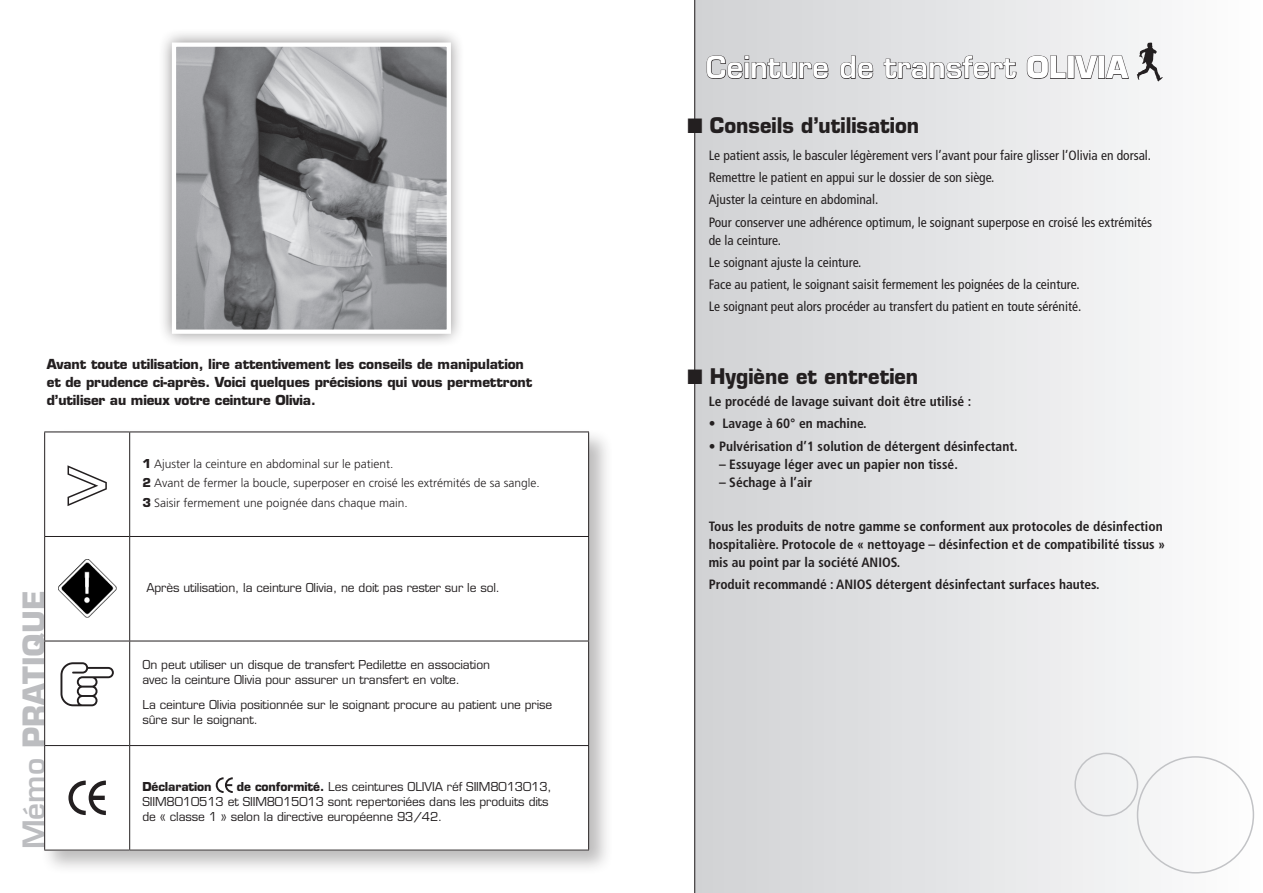
<style>
.page{position:relative;width:1263px;height:893px;background:#fff}
.page>*{position:absolute;margin:0;border:0;box-sizing:border-box;transform-origin:0 0}
.t1{font:75px "Eurostile";color:#fff}
._3_Titre{font:600 29.55px "Eurostile";color:#fff}
.t2{font:700 29.55px "Eurostile";color:#bcbdc0}
._3_Titre_1{font:700 21px "Eurostile";color:#231f20;scale:.95 1}
._3_Titre2{font:700 21px "Eurostile";color:#231f20;scale:.95 1}
._3_TC{font:condensed 13.5px/18px "Frutiger";color:#231f20}
._3_TC_Gras{font:700 condensed 13.5px/18px "Frutiger";color:#231f20}
._2_Intro{font:700 13.5px/18px "Eurostile";letter-spacing:-.01em;color:#231f20}
._2_Ref_Astuce{font:12px/15px "Eurostile";letter-spacing:-.01em;color:#231f20}
._2_Mode_d_emploi{font:300 12px "Frutiger";color:#231f20}
._2__CE{font:12px/15px "Eurostile";letter-spacing:-.01em;color:#231f20}
._2_Attention{font:12px "Eurostile";letter-spacing:-.01em;color:#231f20}
._2__CE-2{font:700 12px "Eurostile";letter-spacing:-.01em;color:#231f20}
.s1{font-weight:600}
.s2{font-family:"Eurostile";font-weight:700}
.s3{font-weight:700}
</style>
<div class="page">
<div style="left:694px;top:0;width:569px;height:893px;background:linear-gradient(to right,#d0d1d4,#fdfdfe)"></div>
<hr style="left:694px;top:0;width:1px;height:893px;background:#231f20">
<div style="left:1137px;top:756px;width:117px;height:117px;border:2px solid #c2c3c6;border-radius:50%"></div>
<div style="left:1074px;top:753px;width:64px;height:63px;border:2px solid #c2c3c6;border-radius:50%"></div>
<div style="left:157px;top:28px;width:307px;height:319px;background:#231f20;opacity:.5"></div>
<img style="left:177px;top:48px;width:269px;height:281px">
<div style="left:172px;top:43px;width:279px;height:291px;border:4px solid #fff"></div>
<div style="left:40px;top:427px;width:573px;height:447px;background:#231f20;opacity:.3"></div>
<svg style="left:45px;top:433px;width:543px;height:417px"></svg>
<hr style="left:44px;top:432px;width:86px;height:1px;background:#231f20">
<hr style="left:44px;top:432px;width:1px;height:104px;background:#231f20">
<hr style="left:130px;top:432px;width:459px;height:1px;background:#231f20">
<hr style="left:129px;top:432px;width:1px;height:104px;background:#231f20">
<hr style="left:588px;top:432px;width:1px;height:104px;background:#231f20">
<hr style="left:44px;top:536px;width:86px;height:1px;background:#231f20">
<hr style="left:44px;top:537px;width:1px;height:104px;background:#231f20">
<hr style="left:130px;top:536px;width:459px;height:1px;background:#231f20">
<hr style="left:129px;top:537px;width:1px;height:104px;background:#231f20">
<hr style="left:588px;top:537px;width:1px;height:104px;background:#231f20">
<hr style="left:44px;top:641px;width:86px;height:1px;background:#231f20">
<hr style="left:44px;top:641px;width:1px;height:104px;background:#231f20">
<hr style="left:130px;top:641px;width:459px;height:1px;background:#231f20">
<hr style="left:129px;top:641px;width:1px;height:104px;background:#231f20">
<hr style="left:588px;top:641px;width:1px;height:104px;background:#231f20">
<hr style="left:44px;top:745px;width:86px;height:1px;background:#231f20">
<hr style="left:44px;top:746px;width:1px;height:104px;background:#231f20">
<hr style="left:130px;top:745px;width:459px;height:1px;background:#231f20">
<hr style="left:129px;top:746px;width:1px;height:104px;background:#231f20">
<hr style="left:588px;top:746px;width:1px;height:104px;background:#231f20">
<hr style="left:44px;top:850px;width:86px;height:1px;background:#231f20">
<hr style="left:130px;top:850px;width:459px;height:1px;background:#231f20">
<svg style="left:66px;top:463px;width:43px;height:45px"></svg>
<img style="left:58px;top:560px;width:58px;height:58px">
<svg style="left:60px;top:662px;width:54px;height:44px"></svg>
<svg style="left:68px;top:781px;width:38px;height:34px"></svg>
<svg style="left:216px;top:777px;width:17px;height:16px"></svg>
<svg style="left:706px;top:55px;width:123px;height:24px;background:#adadaf"></svg>
<svg style="left:840px;top:55px;width:34px;height:24px"></svg>
<svg style="left:883px;top:55px;width:134px;height:24px;background:#b8b8b9"></svg>
<svg style="left:1026px;top:55px;width:41px;height:24px"></svg>
<svg style="left:1074px;top:55px;width:24px;height:24px"></svg>
<div style="left:1098px;top:56px;width:7px;height:23px;border:1px solid #231f20"></div>
<svg style="left:1105px;top:53px;width:25px;height:26px"></svg>
<svg style="left:1137px;top:43px;width:26px;height:38px"></svg>
<p class="_2_Intro" style="left:47px;top:355px;width:487px">Avant toute utilisation, lire attentivement les conseils de manipulation et de prudence ci-après. Voici quelques précisions qui vous permettront d’utiliser au mieux votre ceinture Olivia.</p>
<p class="t1" style="left:65px;top:431px;width:45px">&gt;</p>
<p class="t2" style="left:16px;top:849px;width:261px;rotate:-90deg"><span class="s1">Mémo</span> PRATIQUE</p>
<p class="_2_Mode_d_emploi" style="left:142px;top:457px;width:253px"><span class="s2">1</span> Ajuster la ceinture en abdominal sur le patient.</p>
<p class="_2_Mode_d_emploi" style="left:142px;top:476px;width:399px"><span class="s2">2</span> Avant de fermer la boucle, superposer en croisé les extrémités de sa sangle.</p>
<p class="_2_Mode_d_emploi" style="left:142px;top:496px;width:267px"><span class="s2">3</span> Saisir fermement une poignée dans chaque main.</p>
<p class="_2_Attention" style="left:146px;top:580px;width:355px">Après utilisation, la ceinture Olivia, ne doit pas rester sur le sol.</p>
<p class="_2_Ref_Astuce" style="left:142px;top:657px;width:349px">On peut utiliser un disque de transfert Pedilette en association avec la ceinture Olivia pour assurer un transfert en volte.</p>
<p class="_2_Ref_Astuce" style="left:142px;top:697px;width:411px">La ceinture Olivia positionnée sur le soignant procure au patient une prise sûre sur le soignant.</p>
<p class="_2__CE" style="left:142px;top:779px;width:411px;text-indent:94px"><span class="s3">de conformité.</span> Les ceintures OLIVIA réf SIIM8013013,<br>SIIM8010513 et SIIM8015013 sont repertoriées dans les produits dits de « classe 1 » selon la directive européenne 93/42.</p>
<p class="_2__CE-2" style="left:142px;top:779px;width:71px">Déclaration</p>
<p class="_3_Titre" style="left:706px;top:49px;width:424px">Ceinture de transfert <span class="s3">OLIVIA</span></p>
<p class="_3_Titre_1" style="left:687px;top:113px;width:245px">■ Conseils d’utilisation</p>
<p class="_3_TC" style="left:709px;top:146px;width:444px">Le patient assis, le basculer légèrement vers l’avant pour faire glisser l’Olivia en dorsal.</p>
<p class="_3_TC" style="left:709px;top:169px;width:287px">Remettre le patient en appui sur le dossier de son siège.</p>
<p class="_3_TC" style="left:709px;top:191px;width:171px">Ajuster la ceinture en abdominal.</p>
<p class="_3_TC" style="left:709px;top:213px;width:445px">Pour conserver une adhérence optimum, le soignant superpose en croisé les extrémités de la ceinture.</p>
<p class="_3_TC" style="left:709px;top:253px;width:154px">Le soignant ajuste la ceinture.</p>
<p class="_3_TC" style="left:709px;top:276px;width:372px">Face au patient, le soignant saisit fermement les poignées de la ceinture.</p>
<p class="_3_TC" style="left:709px;top:298px;width:374px">Le soignant peut alors procéder au transfert du patient en toute sérénité.</p>
<p class="_3_Titre2" style="left:687px;top:363px;width:244px">■ Hygiène et entretien</p>
<p class="_3_TC_Gras" style="left:709px;top:392px;width:264px">Le procédé de lavage suivant doit être utilisé :</p>
<p class="_3_TC_Gras" style="left:709px;top:415px;width:160px">• Lavage à 60° en machine.</p>
<p class="_3_TC_Gras" style="left:709px;top:437px;width:310px">• Pulvérisation d’1 solution de détergent désinfectant.</p>
<p class="_3_TC_Gras" style="left:719px;top:455px;width:240px">– Essuyage léger avec un papier non tissé.</p>
<p class="_3_TC_Gras" style="left:719px;top:473px;width:95px">– Séchage à l’air</p>
<p class="_3_TC_Gras" style="left:709px;top:517px;width:458px">Tous les produits de notre gamme se conforment aux protocoles de désinfection hospitalière. Protocole de « nettoyage – désinfection et de compatibilité tissus » mis au point par la société ANIOS.</p>
<p class="_3_TC_Gras" style="left:709px;top:576px;width:393px">Produit recommandé : ANIOS détergent désinfectant surfaces hautes.</p>
</div>
